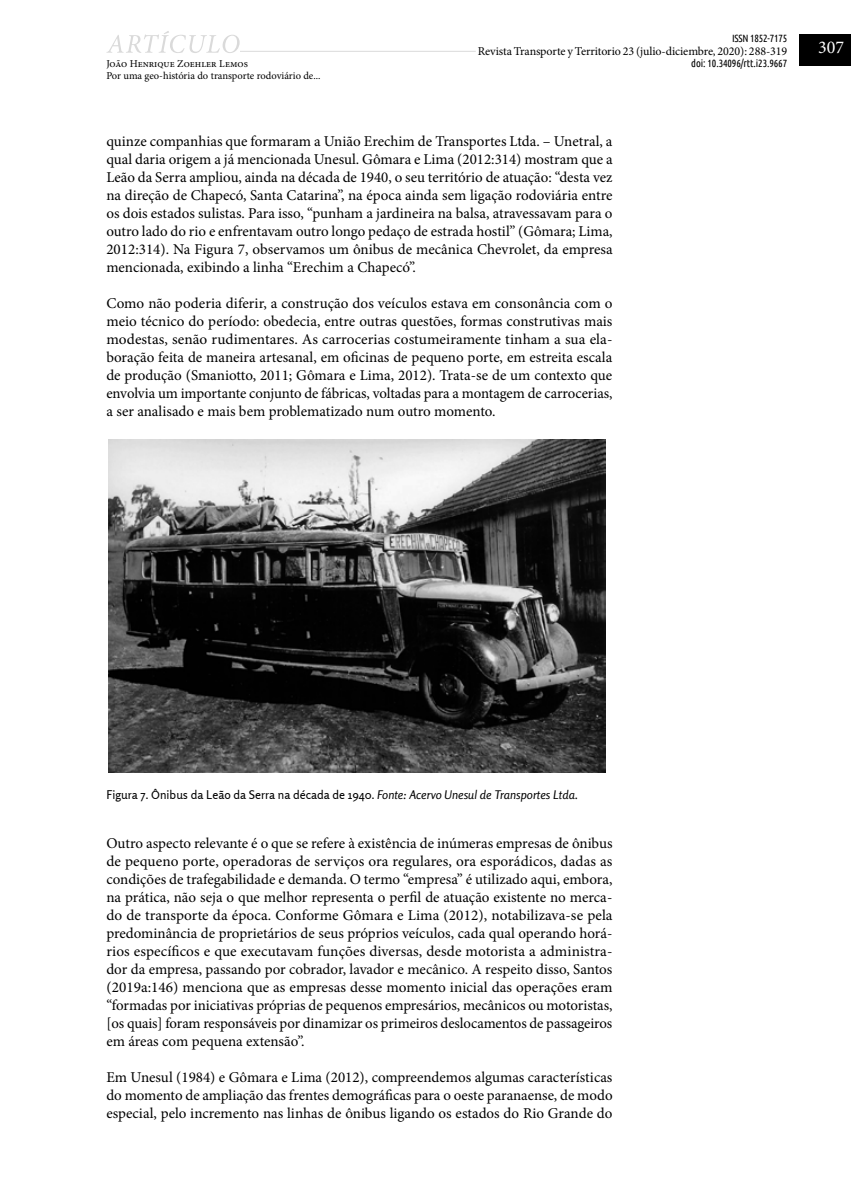
<style>
.page{position:relative;width:851px;height:1191px;background:#fff}
.page>*{position:absolute;margin:0;border:0;box-sizing:border-box;transform-origin:0 0}
.t1{font:18px "Minion Pro";color:#fff}
.art-texto-central{font:15px/18px "Minion Pro";color:#000;text-align:justify}
.imagen-epigrafe{font:12px "Rosario";color:#000}
.t2{font:12px "Minion Pro";letter-spacing:-.005em;color:#000}
.t3{font:10.5px/12px "Minion Pro";color:#000}
.t4{font:10.5px "Ubuntu Condensed";letter-spacing:-.01em;color:#000}
.s1{font-style:italic}
</style>
<div class="page">
<hr style="left:106px;top:51px;width:546px;height:1px;background:#dadada">
<div style="left:475px;top:45px;width:312px;height:15px;background:#fff"></div>
<div style="left:799px;top:35px;width:51px;height:31px;background:#000"></div>
<svg style="left:106px;top:31px;width:133px;height:22px"></svg>
<img style="left:108px;top:439px;width:497px;height:333px">
<p class="t3" style="left:106px;top:58px;width:216px">João Henrique Zoehler Lemos<br>Por uma geo-história do transporte rodoviário de...</p>
<p class="t4" style="left:732px;top:31px;width:57px">ISSN 1852-7175</p>
<p class="t2" style="left:477px;top:43px;width:311px">Revista Transporte y Territorio 23 (julio-diciembre, 2020): 288-319</p>
<p class="t4" style="left:691px;top:57px;width:97px">doi: 10.34096/rtt.i23.9667</p>
<p class="art-texto-central" style="left:106px;top:132px;width:508px">quinze companhias que formaram a União Erechim de Transportes Ltda. – Unetral, a qual daria origem a já mencionada Unesul. Gômara e Lima (2012:314) mostram que a Leão da Serra ampliou, ainda na década de 1940, o seu território de atuação: “desta vez na direção de Chapecó, Santa Catarina”, na época ainda sem ligação rodoviária entre os dois estados sulistas. Para isso, “punham a jardineira na balsa, atravessavam para o outro lado do rio e enfrentavam outro longo pedaço de estrada hostil” (Gômara; Lima, 2012:314). Na Figura 7, observamos um ônibus de mecânica Chevrolet, da empresa mencionada, exibindo a linha “Erechim a Chapecó”.</p>
<p class="art-texto-central" style="left:106px;top:294px;width:507px">Como não poderia diferir, a construção dos veículos estava em consonância com o meio técnico do período: obedecia, entre outras questões, formas construtivas mais modestas, senão rudimentares. As carrocerias costumeiramente tinham a sua ela&shy;boração feita de maneira artesanal, em oficinas de pequeno porte, em estreita escala de produção (Smaniotto, 2011; Gômara e Lima, 2012). Trata-se de um contexto que envolvia um importante conjunto de fábricas, voltadas para a montagem de carrocerias, a ser analisado e mais bem problematizado num outro momento.</p>
<p class="t1" style="left:818px;top:36px;width:27px">307</p>
<p class="imagen-epigrafe" style="left:106px;top:788px;width:473px">Figura 7. Ônibus da Leão da Serra na década de 1940. <span class="s1">Fonte: Acervo Unesul de Transportes Ltda.</span></p>
<p class="art-texto-central" style="left:106px;top:834px;width:507px">Outro aspecto relevante é o que se refere à existência de inúmeras empresas de ônibus de pequeno porte, operadoras de serviços ora regulares, ora esporádicos, dadas as condições de trafegabilidade e demanda. O termo “empresa” é utilizado aqui, embora, na prática, não seja o que melhor representa o perfil de atuação existente no merca&shy;do de transporte da época. Conforme Gômara e Lima (2012), notabilizava-se pela predominância de proprietários de seus próprios veículos, cada qual operando horá&shy;rios específicos e que executavam funções diversas, desde motorista a administra&shy;dor da empresa, passando por cobrador, lavador e mecânico. A respeito disso, Santos (2019a:146) menciona que as empresas desse momento inicial das operações eram “formadas por iniciativas próprias de pequenos empresários, mecânicos ou motoristas, [os quais] foram responsáveis por dinamizar os primeiros deslocamentos de passageiros em áreas com pequena extensão”.</p>
<p class="art-texto-central" style="left:106px;top:1068px;width:507px">Em Unesul (1984) e Gômara e Lima (2012), compreendemos algumas características do momento de ampliação das frentes demográficas para o oeste paranaense, de modo especial, pelo incremento nas linhas de ônibus ligando os estados do Rio Grande do</p>
</div>
